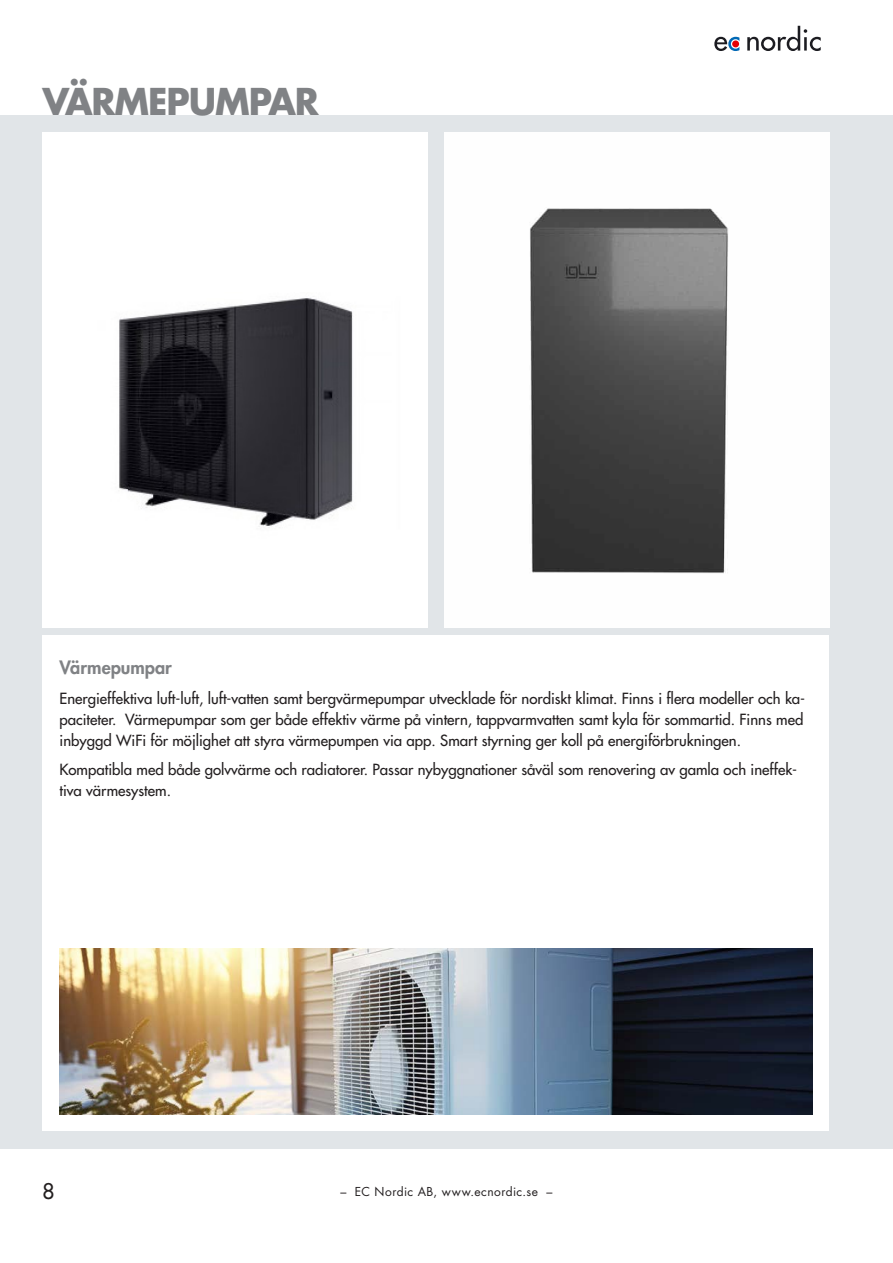
<style>
.page{position:relative;width:893px;height:1263px;background:#fff}
.page>*{position:absolute;margin:0;border:0;box-sizing:border-box;transform-origin:0 0}
.Produktsidrubrik{font:700 36px "Futura Std";letter-spacing:-.03em;color:#808285}
.t1{font:500 21px "Futura Std";color:#231f20}
.Rubrik{font:800 18px "Futura Std";color:#808285}
.Rubrik-2{font:500 15px/21px "Futura Std";color:#231f20}
.t2{font:12px "Futura Std";letter-spacing:.04em;color:#231f20}
</style>
<div class="page">
<div style="left:0;top:115px;width:893px;height:1033px;background:#e1e5e8"></div>
<div style="left:43px;top:636px;width:786px;height:495px;background:#fff"></div>
<svg style="left:714px;top:37px;width:25px;height:14px"></svg>
<svg style="left:747px;top:26px;width:74px;height:25px"></svg>
<div style="left:732px;top:40px;width:7px;height:7px;background:#e60004;border-radius:50%"></div>
<img style="left:43px;top:133px;width:384px;height:494px">
<img style="left:444px;top:133px;width:385px;height:494px">
<img style="left:60px;top:948px;width:752px;height:166px">
<p class="Produktsidrubrik" style="left:43px;top:77px;width:278px">VÄRMEPUMPAR</p>
<p class="Rubrik" style="left:60px;top:656px;width:114px">Värmepumpar</p>
<p class="Rubrik-2" style="left:60px;top:688px;width:747px">Energieffektiva luft-luft, luft-vatten samt bergvärmepumpar utvecklade för nordiskt klimat. Finns i flera modeller och ka&shy;paciteter. Värmepumpar som ger både effektiv värme på vintern, tappvarmvatten samt kyla för sommartid. Finns med inbyggd WiFi för möjlighet att styra värmepumpen via app. Smart styrning ger koll på energiförbrukningen.</p>
<p class="Rubrik-2" style="left:60px;top:759px;width:739px">Kompatibla med både golvvärme och radiatorer. Passar nybyggnationer såväl som renovering av gamla och ineffek&shy;tiva värmesystem.</p>
<h2 class="t1" style="left:43px;top:1178px;width:14px">8</h2>
<p class="t2" style="left:340px;top:1183px;width:214px">– EC Nordic AB, www.ecnordic.se –</p>
</div>
